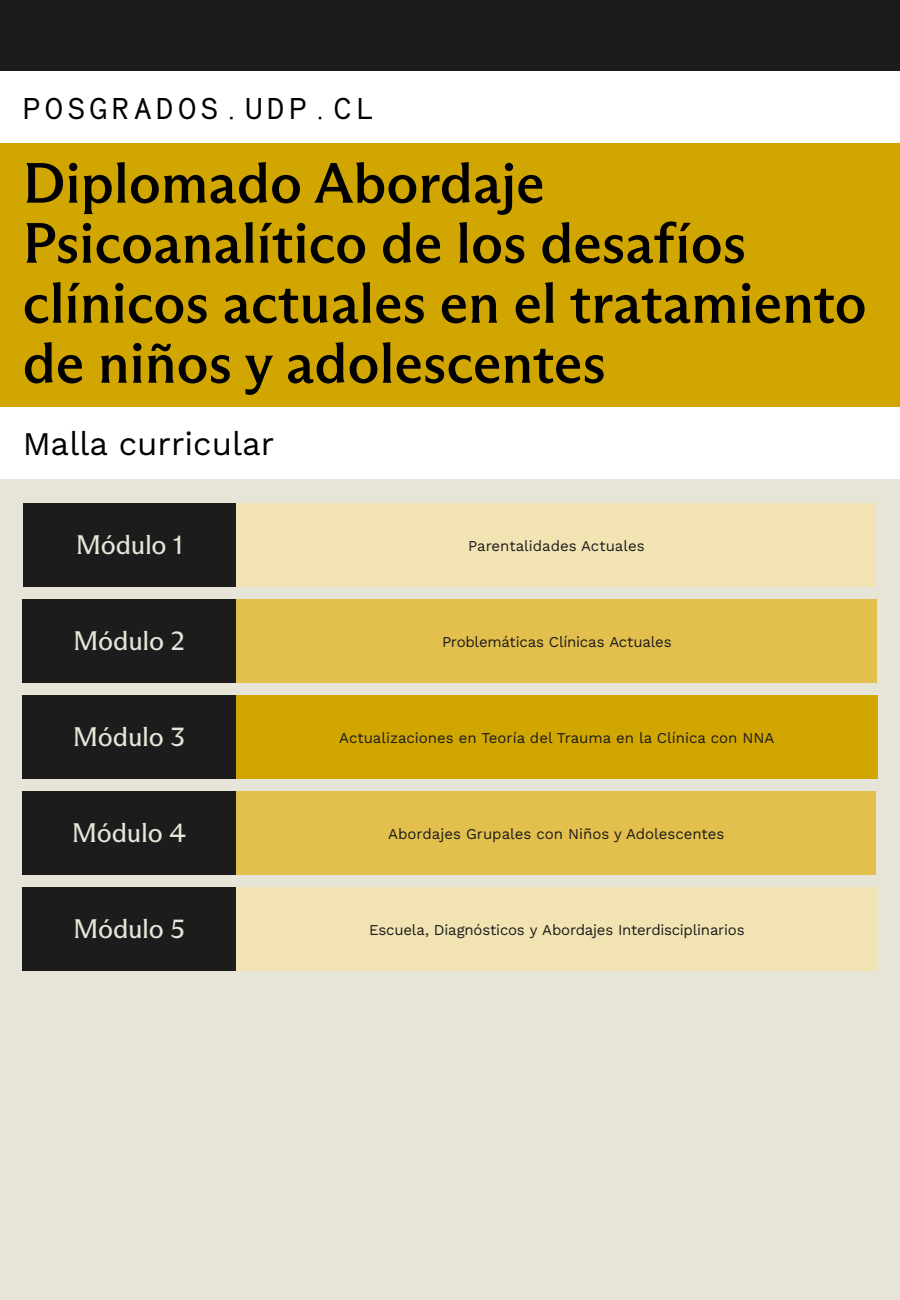
<style>
.page{position:relative;width:900px;height:1300px;background:#e7e4d8}
.page>*{position:absolute;margin:0;border:0;box-sizing:border-box;transform-origin:0 0}
.t1{font:500 57px/60px "ABC Arizona Flare";color:#000}
.t2{font:33px "Work Sans";color:#000}
.t3{font:30px "Necto Mono";letter-spacing:.13em;color:#000}
.t4{font:27px "ABC Arizona Flare";letter-spacing:-.015em;color:#e7e4d8}
.t5{font:15px "Work Sans";color:#1c1c1c}
.t6{font:12px "Minion Pro";letter-spacing:.01em;color:#000}
</style>
<div class="page">
<div style="left:0;top:407px;width:900px;height:72px;background:#fff"></div>
<div style="left:23px;top:503px;width:213px;height:84px;background:#1c1c1c"></div>
<div style="left:22px;top:599px;width:214px;height:84px;background:#1c1c1c"></div>
<div style="left:22px;top:695px;width:214px;height:84px;background:#1c1c1c"></div>
<div style="left:22px;top:791px;width:214px;height:84px;background:#1c1c1c"></div>
<div style="left:22px;top:887px;width:214px;height:84px;background:#1c1c1c"></div>
<div style="left:236px;top:695px;width:641px;height:84px;background:#d1a600"></div>
<div style="left:236px;top:503px;width:640px;height:84px;background:#f2e3b3"></div>
<div style="left:236px;top:791px;width:640px;height:84px;background:#e3bf4d"></div>
<div style="left:236px;top:599px;width:641px;height:84px;background:#e3bf4d"></div>
<div style="left:236px;top:887px;width:641px;height:84px;background:#f2e3b3"></div>
<div style="left:0;top:0;width:900px;height:407px;background:#d1a600"></div>
<div style="left:0;top:0;width:900px;height:143px;background:#1c1c1c"></div>
<div style="left:0;top:71px;width:900px;height:72px;background:#fff"></div>
<p class="t6" style="left:23px;top:88px;width:114px">POSGRADOS.UDP.CL</p>
<h3 class="t3" style="left:23px;top:88px;width:353px">POSGRADOS.UDP.CL</h3>
<h1 class="t1" style="left:23px;top:153px;width:845px">Diplomado Abordaje<br>Psicoanalítico de los desafíos clínicos actuales en el tratamiento de niños y adolescentes</h1>
<h2 class="t2" style="left:23px;top:418px;width:253px">Malla curricular</h2>
<h3 class="t4" style="left:76px;top:529px;width:109px">Módulo 1</h3>
<p class="t5" style="left:468px;top:534px;width:178px">Parentalidades Actuales</p>
<h3 class="t4" style="left:73px;top:625px;width:113px">Módulo 2</h3>
<p class="t5" style="left:442px;top:630px;width:231px">Problemáticas Clínicas Actuales</p>
<h3 class="t4" style="left:73px;top:721px;width:114px">Módulo 3</h3>
<p class="t5" style="left:339px;top:726px;width:437px">Actualizaciones en Teoría del Trauma en la Clínica con NNA</p>
<h3 class="t4" style="left:72px;top:817px;width:116px">Módulo 4</h3>
<p class="t5" style="left:388px;top:822px;width:338px">Abordajes Grupales con Niños y Adolescentes</p>
<h3 class="t4" style="left:73px;top:913px;width:113px">Módulo 5</h3>
<p class="t5" style="left:369px;top:918px;width:377px">Escuela, Diagnósticos y Abordajes Interdisciplinarios</p>
</div>
